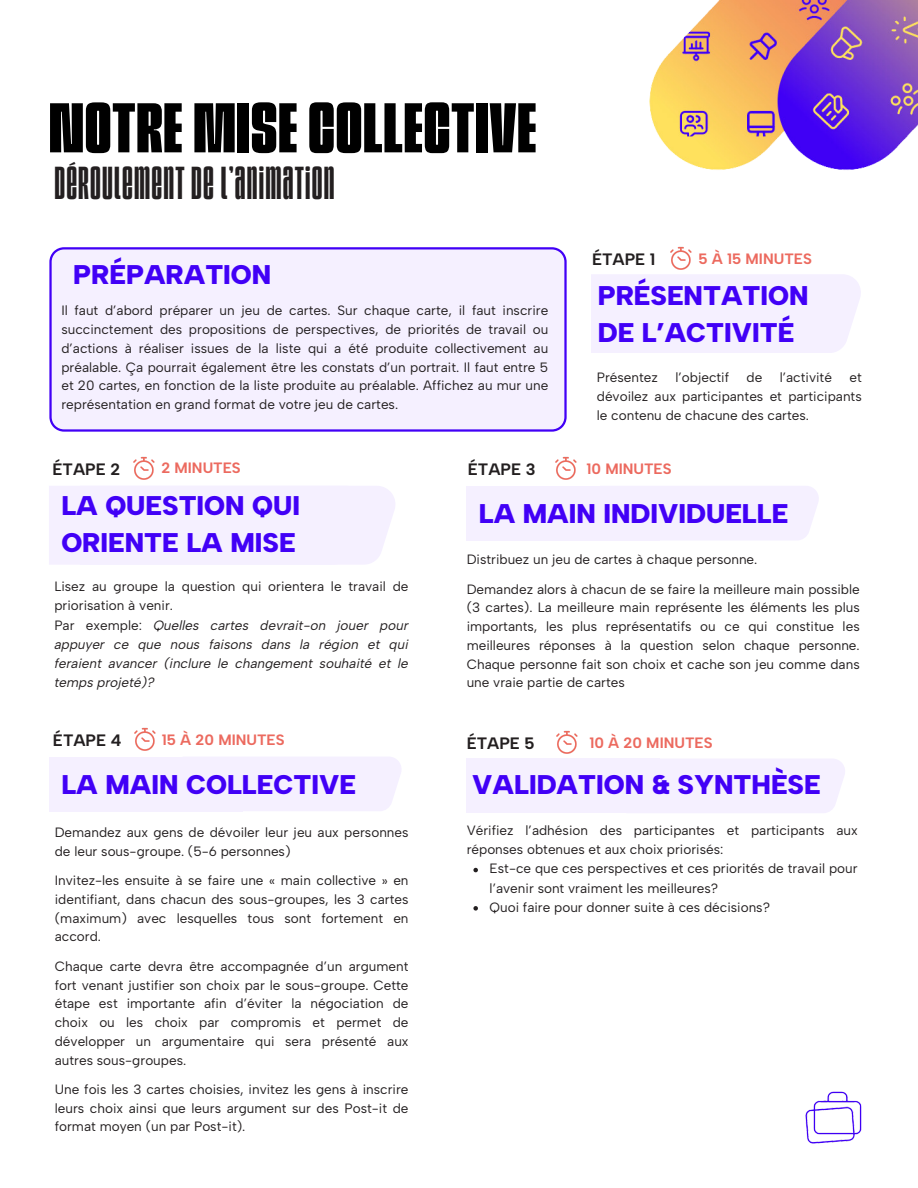
<style>
.page{position:relative;width:918px;height:1188px;background:#fff}
.page>*{position:absolute;margin:0;border:0;box-sizing:border-box;transform-origin:0 0}
.t1{font:600 66px "Superlumina";letter-spacing:.015em;color:#000}
.t2{font:43.35px "Superlumina";letter-spacing:.03em;color:#231f20}
.t3{font:900 27px/37.2px "Albert Sans";color:#4100f6}
.t4{font:700 16.5px "Albert Sans";color:#231f20}
.t5{font:700 15px "Albert Sans";color:#ec6a5f}
.t6{font:13.5px/18.8px "Albert Sans";color:#231f20;text-align:justify}
.t7{font:italic 13.5px/19.2px "Albert Sans";color:#231f20;text-align:justify}
.s1{font-style:normal}
</style>
<div class="page">
<img style="left:555px;top:456px;width:22px;height:24px">
<img style="left:133px;top:456px;width:22px;height:24px">
<img style="left:556px;top:730px;width:22px;height:24px">
<img style="left:591px;top:0;width:327px;height:291px">
<div style="left:49px;top:247px;width:518px;height:185px;background:#f5f0ff"></div>
<div style="left:660px;top:486px;width:159px;height:54px;background:#f5f0ff"></div>
<div style="left:467px;top:486px;width:193px;height:55px;background:#f5f0ff"></div>
<svg style="left:473px;top:868px;width:5px;height:4px"></svg>
<svg style="left:473px;top:906px;width:5px;height:5px"></svg>
<div style="left:660px;top:759px;width:185px;height:54px;background:#f5f0ff"></div>
<div style="left:467px;top:758px;width:193px;height:55px;background:#f5f0ff"></div>
<div style="left:49px;top:486px;width:346px;height:79px;background:#f5f0ff"></div>
<img style="left:134px;top:727px;width:22px;height:24px">
<div style="left:242px;top:757px;width:159px;height:54px;background:#f5f0ff"></div>
<div style="left:49px;top:757px;width:193px;height:54px;background:#f5f0ff"></div>
<img style="left:668px;top:243px;width:26px;height:30px">
<div style="left:592px;top:274px;width:270px;height:79px;background:#f5f0ff"></div>
<img style="left:805px;top:1091px;width:57px;height:53px">
<p class="t1" style="left:49px;top:89px;width:489px">NOTRE MISE COLLECTIVE</p>
<p class="t2" style="left:54px;top:157px;width:282px">DÉROULEMENT DE L’ANIMATION</p>
<h4 class="t3" style="left:73px;top:256px;width:200px">PRÉPARATION</h4>
<p class="t6" style="left:61px;top:301px;width:488px">Il faut d’abord préparer un jeu de cartes. Sur chaque carte, il faut inscrire succinctement des propositions de perspectives, de priorités de travail ou d’actions à réaliser issues de la liste qui a été produite collectivement au préalable. Ça pourrait également être les constats d’un portrait. Il faut entre 5 et 20 cartes, en fonction de la liste produite au préalable. Affichez au mur une représentation en grand format de votre jeu de cartes.</p>
<p class="t4" style="left:53px;top:459px;width:69px">ÉTAPE 2</p>
<h4 class="t5" style="left:161px;top:459px;width:81px">2 MINUTES</h4>
<h3 class="t4" style="left:468px;top:459px;width:69px">ÉTAPE 3</h3>
<h4 class="t4" style="left:592px;top:249px;width:65px">ÉTAPE 1</h4>
<p class="t5" style="left:698px;top:250px;width:115px">5 À 15 MINUTES</p>
<p class="t3" style="left:598px;top:277px;width:212px">PRÉSENTATION<br>DE L’ACTIVITÉ</p>
<p class="t6" style="left:597px;top:368px;width:63px">Présentez</p>
<p class="t6" style="left:675px;top:368px;width:55px">l’objectif</p>
<p class="t6" style="left:747px;top:368px;width:17px">de</p>
<p class="t6" style="left:780px;top:368px;width:54px">l’activité</p>
<p class="t6" style="left:597px;top:368px;width:266px;text-indent:253px">et dévoilez aux participantes et participants le contenu de chacune des cartes.</p>
<h3 class="t5" style="left:586px;top:459px;width:87px">10 MINUTES</h3>
<h3 class="t3" style="left:61px;top:487px;width:240px">LA QUESTION QUI<br>ORIENTE LA MISE</h3>
<p class="t6" style="left:54px;top:577px;width:356px;line-height:19.2px">Lisez au groupe la question qui orientera le travail de priorisation à venir.</p>
<p class="t7" style="left:54px;top:615px;width:356px"><span class="s1">Par exemple:</span> Quelles cartes devrait-on jouer pour appuyer ce que nous faisons dans la région et qui feraient avancer (inclure le changement souhaité et le temps projeté)?</p>
<h3 class="t4" style="left:53px;top:730px;width:70px">ÉTAPE 4</h3>
<p class="t5" style="left:162px;top:730px;width:124px">15 À 20 MINUTES</p>
<p class="t3" style="left:61px;top:766px;width:296px">LA MAIN COLLECTIVE</p>
<p class="t6" style="left:55px;top:823px;width:355px">Demandez aux gens de dévoiler leur jeu aux personnes de leur sous-groupe. (5-6 personnes)</p>
<p class="t6" style="left:55px;top:871px;width:355px">Invitez-les ensuite à se faire une « main collective » en identifiant, dans chacun des sous-groupes, les 3 cartes (maximum) avec lesquelles tous sont fortement en accord.</p>
<h4 class="t6" style="left:55px;top:957px;width:355px">Chaque carte devra être accompagnée d’un argument fort venant justifier son choix par le sous-groupe. Cette étape est importante afin d’éviter la négociation de choix ou les choix par compromis et permet de développer un argumentaire qui sera présenté aux autres sous-groupes.</h4>
<h4 class="t6" style="left:55px;top:1080px;width:355px">Une fois les 3 cartes choisies, invitez les gens à inscrire leurs choix ainsi que leurs argument sur des Post-it de format moyen (un par Post-it).</h4>
<h4 class="t3" style="left:479px;top:495px;width:311px">LA MAIN INDIVIDUELLE</h4>
<p class="t6" style="left:467px;top:550px;width:292px">Distribuez un jeu de cartes à chaque personne.</p>
<p class="t6" style="left:467px;top:579px;width:395px">Demandez alors à chacun de se faire la meilleure main possible (3 cartes). La meilleure main représente les éléments les plus importants, les plus représentatifs ou ce qui constitue les meilleures réponses à la question selon chaque personne.<br>Chaque personne fait son choix et cache son jeu comme dans une vraie partie de cartes</p>
<p class="t4" style="left:467px;top:734px;width:70px">ÉTAPE 5</p>
<p class="t5" style="left:589px;top:734px;width:125px">10 À 20 MINUTES</p>
<h4 class="t3" style="left:472px;top:766px;width:350px">VALIDATION &amp; SYNTHÈSE</h4>
<p class="t6" style="left:467px;top:821px;width:393px;line-height:19.2px">Vérifiez l’adhésion des participantes et participants aux réponses obtenues et aux choix priorisés:</p>
<h4 class="t6" style="left:490px;top:859px;width:370px;line-height:19.2px">Est-ce que ces perspectives et ces priorités de travail pour l’avenir sont vraiment les meilleures?</h4>
<h4 class="t6" style="left:490px;top:898px;width:282px">Quoi faire pour donner suite à ces décisions?</h4>
</div>
